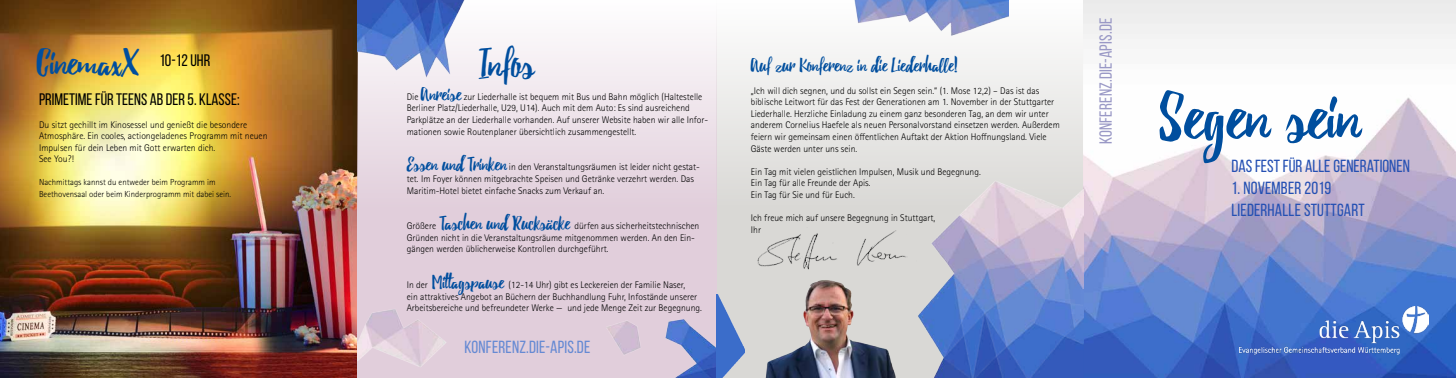
<style>
.page{position:relative;width:1456px;height:378px;background:#fff}
.page>*{position:absolute;margin:0;border:0;box-sizing:border-box;transform-origin:0 0}
.t1{font:72.36px "Beacon";color:#004e9e}
.t2{font:41.91px "Beacon";color:#004e9e}
.t3{font:38.5px "Beacon";color:#004e9e}
.t4{font:20.12px "Beacon";color:#004e9e}
.t5{font:17.5px/21.9px "Bebas Neue";letter-spacing:.01em;color:#2550b3}
.t6{font:17.5px "Bebas Neue";letter-spacing:.01em;color:#9a99c6}
.t7{font:17.5px "Bebas Neue";letter-spacing:.01em;color:#668ad3}
.t8{font:16.62px "Bebas Neue";color:#000}
.t9{font:300 9.62px/11.5px "Rotis Sans Serif Std";color:#000}
.t10{font:300 8.75px/12.6px "Rotis Sans Serif Std";color:#000}
.s1{font-family:"Beacon";font-weight:400;font-size:20.12px;color:#004e9e}
</style>
<div class="page">
<div style="left:717px;top:0;width:367px;height:377px;background:linear-gradient(to bottom,#f7f6f6,#d0cfcb)"></div>
<img style="left:0;top:0;width:357px;height:377px">
<div style="left:357px;top:0;width:360px;height:377px;background:linear-gradient(to bottom,#f8f4f7,#dac2d2)"></div>
<img style="left:1084px;top:0;width:372px;height:377px">
<img style="left:1240px;top:306px;width:189px;height:51px">
<img style="left:760px;top:280px;width:152px;height:97px">
<img style="left:750px;top:213px;width:165px;height:67px">
<img style="left:603px;top:319px;width:114px;height:58px">
<img style="left:357px;top:0;width:186px;height:83px">
<img style="left:357px;top:303px;width:186px;height:74px">
<img style="left:915px;top:179px;width:169px;height:198px">
<img style="left:717px;top:294px;width:27px;height:83px">
<img style="left:846px;top:0;width:162px;height:41px">
<h3 class="t3" style="left:37px;top:39px;width:103px">CinemaxX</h3>
<h3 class="t8" style="left:159px;top:51px;width:52px">10-12 UHR</h3>
<h3 class="t8" style="left:39px;top:89px;width:202px">PRIMETIME FÜR TEENS AB DER 5. KLASSE:</h3>
<p class="t9" style="left:39px;top:118px;width:230px">Du sitzt gechillt im Kinosessel und genießt die besondere Atmosphäre. Ein cooles, actiongeladenes Programm mit neuen Impulsen für dein Leben mit Gott erwarten dich.<br>See You?!</p>
<p class="t10" style="left:39px;top:175px;width:194px">Nachmittags kannst du entweder beim Programm im<br>Beethovensaal oder beim Kinderprogramm mit dabei sein.</p>
<h2 class="t2" style="left:479px;top:38px;width:57px">Infos</h2>
<p class="t9" style="left:407px;top:91px;width:303px">Die <span class="s1">Anreise</span> zur Liederhalle ist bequem mit Bus und Bahn möglich (Haltestelle Berliner Platz/Liederhalle, U29, U14). Auch mit dem Auto: Es sind ausreichend Parkplätze an der Liederhalle vorhanden. Auf unserer Website haben wir alle Infor&shy;mationen sowie Routenplaner übersichtlich zusammengestellt.</p>
<p class="t9" style="left:407px;top:161px;width:295px"><span class="s1">Essen und Trinken</span> in den Veranstaltungsräumen ist leider nicht gestat&shy;tet. Im Foyer können mitgebrachte Speisen und Getränke verzehrt werden. Das<br>Maritim-Hotel bietet einfache Snacks zum Verkauf an.</p>
<p class="t9" style="left:407px;top:220px;width:294px">Größere <span class="s1">Taschen und Rucksäcke</span> dürfen aus sicherheitstechnischen<br>Gründen nicht in die Veranstaltungsräume mitgenommen werden. An den Ein&shy;gängen werden üblicherweise Kontrollen durchgeführt.</p>
<p class="t9" style="left:407px;top:279px;width:297px">In der <span class="s1">Mittagspause</span> (12-14 Uhr) gibt es Leckereien der Familie Naser,<br>ein attraktives Angebot an Büchern der Buchhandlung Fuhr, Infostände unserer<br>Arbeitsbereiche und befreundeter Werke — und jede Menge Zeit zur Begegnung.</p>
<h3 class="t7" style="left:464px;top:337px;width:127px">KONFERENZ.DIE-APIS.DE</h3>
<h3 class="t4" style="left:751px;top:52px;width:209px">Auf zur Konferenz in die Liederhalle!</h3>
<p class="t9" style="left:751px;top:85px;width:310px">„Ich will dich segnen, und du sollst ein Segen sein.“ (1. Mose 12,2) – Das ist das biblische Leitwort für das Fest der Generationen am 1. November in der Stuttgarter Liederhalle. Herzliche Einladung zu einem ganz besonderen Tag, an dem wir unter anderem Cornelius Haefele als neuen Personalvorstand einsetzen werden. Außerdem feiern wir gemeinsam einen öffentlichen Auftakt der Aktion Hoffnungsland. Viele Gäste werden unter uns sein.</p>
<p class="t9" style="left:751px;top:165px;width:231px">Ein Tag mit vielen geistlichen Impulsen, Musik und Begegnung.<br>Ein Tag für alle Freunde der Apis.<br>Ein Tag für Sie und für Euch.</p>
<p class="t9" style="left:751px;top:212px;width:186px">Ich freue mich auf unsere Begegnung in Stuttgart,<br>Ihr</p>
<h3 class="t6" style="left:1096px;top:144px;width:127px;rotate:-90deg">KONFERENZ.DIE-APIS.DE</h3>
<h1 class="t1" style="left:1160px;top:72px;width:202px">Segen sein</h1>
<h3 class="t5" style="left:1231px;top:155px;width:180px">DAS FEST FÜR ALLE GENERATIONEN</h3>
<h3 class="t5" style="left:1231px;top:177px;width:135px">1. NOVEMBER 2019<br>LIEDERHALLE STUTTGART</h3>
</div>
